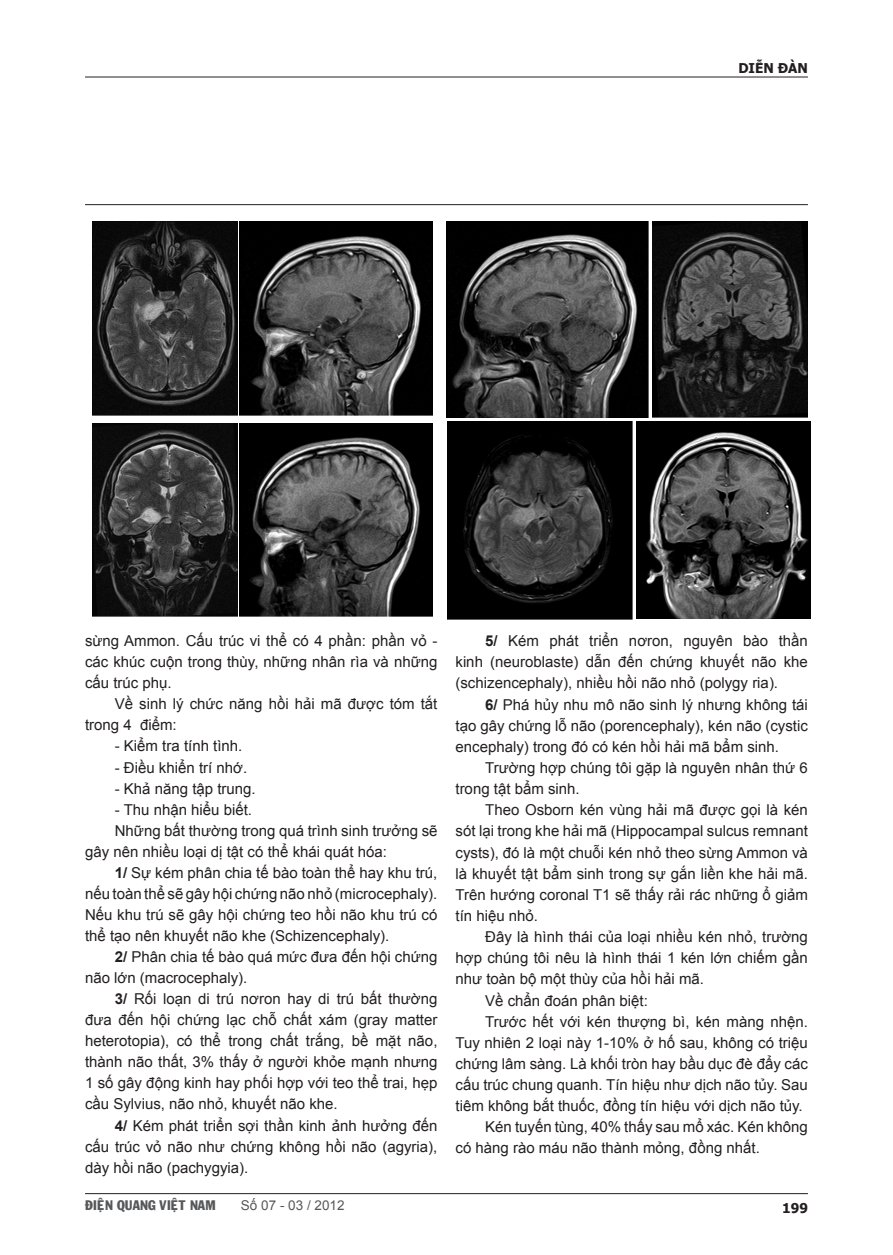
<style>
.page{position:relative;width:893px;height:1255px;background:#fff}
.page>*{position:absolute;margin:0;border:0;box-sizing:border-box;transform-origin:0 0}
.than_bai{font:15px/21.1px "Arial";color:#231f20;text-align:justify}
.t1{font:13.5px "VNI Franko";color:#57585a}
.t2{font:13.5px "Arial";color:#57585a}
.t3{font:700 13.5px "Tahoma";color:#231f20}
.s1{font-weight:700}
</style>
<div class="page">
<hr style="left:85px;top:1193px;width:723px;height:1px;background:#231f20">
<hr style="left:85px;top:77px;width:723px;height:1px;background:#231f20">
<hr style="left:85px;top:204px;width:723px;height:1px;background:#231f20">
<img style="left:446px;top:221px;width:203px;height:196px">
<img style="left:653px;top:221px;width:154px;height:197px">
<img style="left:448px;top:421px;width:185px;height:198px">
<img style="left:637px;top:421px;width:173px;height:197px">
<img style="left:93px;top:221px;width:144px;height:194px">
<img style="left:240px;top:221px;width:193px;height:194px">
<img style="left:93px;top:423px;width:144px;height:194px">
<img style="left:240px;top:423px;width:193px;height:194px">
<p class="t3" style="left:738px;top:59px;width:71px">Diễn đàn</p>
<p class="than_bai" style="left:85px;top:630px;width:354px">sừng Ammon. Cấu trúc vi thể có 4 phần: phần vỏ - các khúc cuộn trong thùy, những nhân rìa và những cấu trúc phụ.</p>
<p class="than_bai" style="left:85px;top:693px;width:354px;text-indent:30px">Về sinh lý chức năng hồi hải mã được tóm tắt trong 4 điểm:</p>
<p class="than_bai" style="left:115px;top:735px;width:129px">- Kiểm tra tính tình.</p>
<p class="than_bai" style="left:115px;top:756px;width:134px">- Điều khiển trí nhớ.</p>
<p class="than_bai" style="left:115px;top:777px;width:142px">- Khả năng tập trung.</p>
<p class="than_bai" style="left:115px;top:798px;width:139px">- Thu nhận hiểu biết.</p>
<p class="than_bai" style="left:85px;top:819px;width:354px;text-indent:30px">Những bất thường trong quá trình sinh trưởng sẽ gây nên nhiều loại dị tật có thể khái quát hóa:</p>
<p class="than_bai" style="left:85px;top:862px;width:354px;text-indent:30px"><span class="s1">1/</span> Sự kém phân chia tế bào toàn thể hay khu trú, nếu toàn thể sẽ gây hội chứng não nhỏ (microcephaly).<br>Nếu khu trú sẽ gây hội chứng teo hồi não khu trú có thể tạo nên khuyết não khe (Schizencephaly).</p>
<p class="than_bai" style="left:85px;top:946px;width:354px;text-indent:30px"><span class="s1">2/</span> Phân chia tế bào quá mức đưa đến hội chứng não lớn (macrocephaly).</p>
<p class="than_bai" style="left:85px;top:988px;width:354px;text-indent:30px"><span class="s1">3/</span> Rối loạn di trú nơron hay di trú bất thường đưa đến hội chứng lạc chỗ chất xám (gray matter heterotopia), có thể trong chất trắng, bề mặt não, thành não thất, 3% thấy ở người khỏe mạnh nhưng 1 số gây động kinh hay phối hợp với teo thể trai, hẹp cầu Sylvius, não nhỏ, khuyết não khe.</p>
<p class="than_bai" style="left:85px;top:1114px;width:354px;text-indent:30px"><span class="s1">4/</span> Kém phát triển sợi thần kinh ảnh hưởng đến cấu trúc vỏ não như chứng không hồi não (agyria), dày hồi não (pachygyia).</p>
<p class="than_bai" style="left:455px;top:630px;width:354px;text-indent:30px"><span class="s1">5/</span> Kém phát triển nơron, nguyên bào thần kinh (neuroblaste) dẫn đến chứng khuyết não khe (schizencephaly), nhiều hồi não nhỏ (polygy ria).</p>
<p class="than_bai" style="left:455px;top:693px;width:354px;text-indent:30px"><span class="s1">6/</span> Phá hủy nhu mô não sinh lý nhưng không tái tạo gây chứng lỗ não (porencephaly), kén não (cystic encephaly) trong đó có kén hồi hải mã bẩm sinh.</p>
<p class="than_bai" style="left:455px;top:757px;width:354px;text-indent:30px">Trường hợp chúng tôi gặp là nguyên nhân thứ 6 trong tật bẩm sinh.</p>
<p class="than_bai" style="left:455px;top:799px;width:354px;text-indent:30px">Theo Osborn kén vùng hải mã được gọi là kén sót lại trong khe hải mã (Hippocampal sulcus remnant cysts), đó là một chuỗi kén nhỏ theo sừng Ammon và là khuyết tật bẩm sinh trong sự gắn liền khe hải mã.<br>Trên hướng coronal T1 sẽ thấy rải rác những ổ giảm tín hiệu nhỏ.</p>
<p class="than_bai" style="left:455px;top:926px;width:354px;text-indent:30px">Đây là hình thái của loại nhiều kén nhỏ, trường hợp chúng tôi nêu là hình thái 1 kén lớn chiếm gần như toàn bộ một thùy của hồi hải mã.</p>
<p class="than_bai" style="left:485px;top:989px;width:164px">Về chẩn đoán phân biệt:</p>
<p class="than_bai" style="left:455px;top:1010px;width:354px;text-indent:30px">Trước hết với kén thượng bì, kén màng nhện.<br>Tuy nhiên 2 loại này 1-10% ở hố sau, không có triệu chứng lâm sàng. Là khối tròn hay bầu dục đè đẩy các cấu trúc chung quanh. Tín hiệu như dịch não tủy. Sau tiêm không bắt thuốc, đồng tín hiệu với dịch não tủy.</p>
<p class="than_bai" style="left:455px;top:1116px;width:354px;text-indent:30px">Kén tuyến tùng, 40% thấy sau mổ xác. Kén không có hàng rào máu não thành mỏng, đồng nhất.</p>
<p class="t1" style="left:85px;top:1194px;width:132px">ÑIEÄN QUANG VIEÄT NAM</p>
<p class="t2" style="left:241px;top:1195px;width:105px">Số 07 - 03 / 2012</p>
<p class="t3" style="left:782px;top:1198px;width:27px">199</p>
</div>
